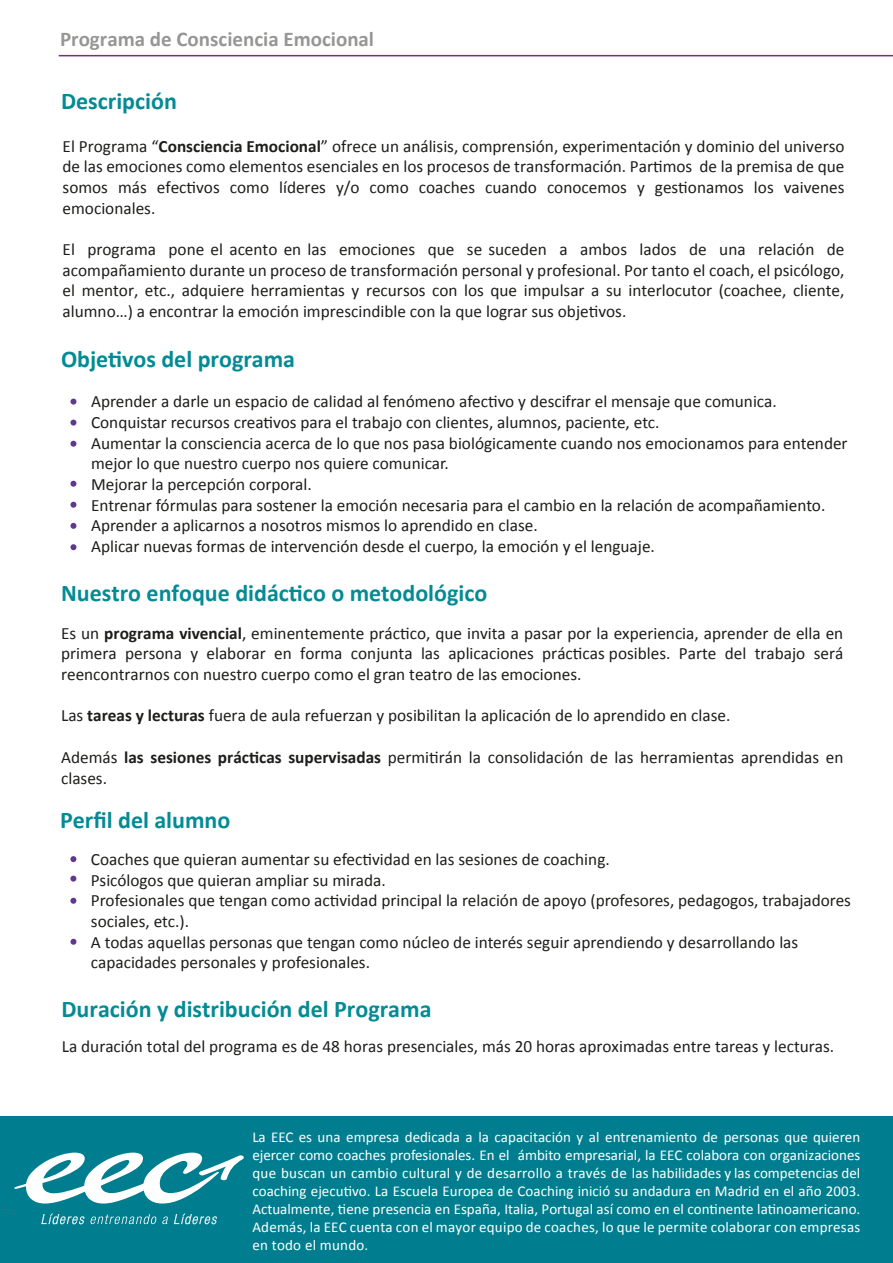
<style>
.page{position:relative;width:893px;height:1263px;background:#fff}
.page>*{position:absolute;margin:0;border:0;box-sizing:border-box;transform-origin:0 0}
.t1{font:700 24px "Calibri";color:#038b95}
.t2{font:700 21px "Calibri";color:#969695}
.t3{font:17.25px/20.7px "Calibri";color:#1d1d1b;text-align:justify}
.t4{font:15px/18px "Calibri";letter-spacing:.015em;color:#fff;text-align:justify}
.s1{font-weight:700}
</style>
<div class="page">
<svg style="left:566px;top:54px;width:159px;height:3px"></svg>
<hr style="left:59px;top:55px;width:834px;height:1px;background:#703089">
<svg style="left:70px;top:399px;width:6px;height:6px"></svg>
<svg style="left:70px;top:420px;width:6px;height:6px"></svg>
<svg style="left:70px;top:441px;width:6px;height:6px"></svg>
<div style="left:0;top:1116px;width:893px;height:147px;background:#007e8f"></div>
<svg style="left:70px;top:481px;width:6px;height:6px"></svg>
<svg style="left:70px;top:502px;width:6px;height:6px"></svg>
<svg style="left:70px;top:523px;width:6px;height:6px"></svg>
<svg style="left:70px;top:856px;width:6px;height:6px"></svg>
<svg style="left:70px;top:876px;width:6px;height:6px"></svg>
<svg style="left:70px;top:898px;width:6px;height:6px"></svg>
<svg style="left:70px;top:544px;width:6px;height:6px"></svg>
<svg style="left:70px;top:939px;width:6px;height:6px"></svg>
<svg style="left:14px;top:1152px;width:230px;height:51px"></svg>
<svg style="left:41px;top:1214px;width:127px;height:10px"></svg>
<svg style="left:174px;top:1214px;width:43px;height:10px"></svg>
<hr style="left:14px;top:1209px;width:231px;height:1px;background:#763d90">
<p class="t2" style="left:60px;top:26px;width:316px">Programa de Consciencia Emocional</p>
<h1 class="t1" style="left:61px;top:87px;width:117px">Descripción</h1>
<p class="t3" style="left:63px;top:135px;width:783px">El Programa “<span class="s1">Consciencia Emocional</span>” ofrece un análisis, comprensión, experimentación y dominio del universo de las emociones como elementos esenciales en los procesos de transformación. Partimos de la premisa de que somos más efectivos como líderes y/o como coaches cuando conocemos y gestionamos los vaivenes emocionales.</p>
<p class="t3" style="left:63px;top:238px;width:783px">El programa pone el acento en las emociones que se suceden a ambos lados de una relación de acompañamiento durante un proceso de transformación personal y profesional. Por tanto el coach, el psicólogo, el mentor, etc., adquiere herramientas y recursos con los que impulsar a su interlocutor (coachee, cliente, alumno…) a encontrar la emoción imprescindible con la que lograr sus objetivos.</p>
<h1 class="t1" style="left:61px;top:344px;width:236px">Objetivos del programa</h1>
<p class="t3" style="left:91px;top:390px;width:758px;text-align:left">Aprender a darle un espacio de calidad al fenómeno afectivo y descifrar el mensaje que comunica.<br>Conquistar recursos creativos para el trabajo con clientes, alumnos, paciente, etc.<br>Aumentar la consciencia acerca de lo que nos pasa biológicamente cuando nos emocionamos para entender mejor lo que nuestro cuerpo nos quiere comunicar.<br>Mejorar la percepción corporal.<br>Entrenar fórmulas para sostener la emoción necesaria para el cambio en la relación de acompañamiento.<br>Aprender a aplicarnos a nosotros mismos lo aprendido en clase.<br>Aplicar nuevas formas de intervención desde el cuerpo, la emoción y el lenguaje.</p>
<h1 class="t1" style="left:61px;top:578px;width:428px">Nuestro enfoque didáctico o metodológico</h1>
<p class="t3" style="left:61px;top:622px;width:784px">Es un <span class="s1">programa vivencial</span>, eminentemente práctico, que invita a pasar por la experiencia, aprender de ella en primera persona y elaborar en forma conjunta las aplicaciones prácticas posibles. Parte del trabajo será reencontrarnos con nuestro cuerpo como el gran teatro de las emociones.</p>
<p class="t3" style="left:61px;top:704px;width:671px">Las <span class="s1">tareas y lecturas</span> fuera de aula refuerzan y posibilitan la aplicación de lo aprendido en clase.</p>
<p class="t3" style="left:61px;top:746px;width:784px">Además <span class="s1">las sesiones prácticas supervisadas</span> permitirán la consolidación de las herramientas aprendidas en clases.</p>
<h1 class="t1" style="left:60px;top:805px;width:172px">Perfil del alumno</h1>
<p class="t3" style="left:91px;top:848px;width:761px;text-align:left">Coaches que quieran aumentar su efectividad en las sesiones de coaching.<br>Psicólogos que quieran ampliar su mirada.<br>Profesionales que tengan como actividad principal la relación de apoyo (profesores, pedagogos, trabajadores sociales, etc.).<br>A todas aquellas personas que tengan como núcleo de interés seguir aprendiendo y desarrollando las capacidades personales y profesionales.</p>
<h1 class="t1" style="left:62px;top:994px;width:372px">Duración y distribución del Programa</h1>
<p class="t3" style="left:62px;top:1035px;width:774px">La duración total del programa es de 48 horas presenciales, más 20 horas aproximadas entre tareas y lecturas.</p>
<p class="t4" style="left:252px;top:1127px;width:610px">La EEC es una empresa dedicada a la capacitación y al entrenamiento de personas que quieren ejercer como coaches profesionales. En el ámbito empresarial, la EEC colabora con organizaciones que buscan un cambio cultural y de desarrollo a través de las habilidades y las competencias del coaching ejecutivo. La Escuela Europea de Coaching inició su andadura en Madrid en el año 2003.<br>Actualmente, tiene presencia en España, Italia, Portugal así como en el continente latinoamericano.<br>Además, la EEC cuenta con el mayor equipo de coaches, lo que le permite colaborar con empresas en todo el mundo.</p>
</div>
